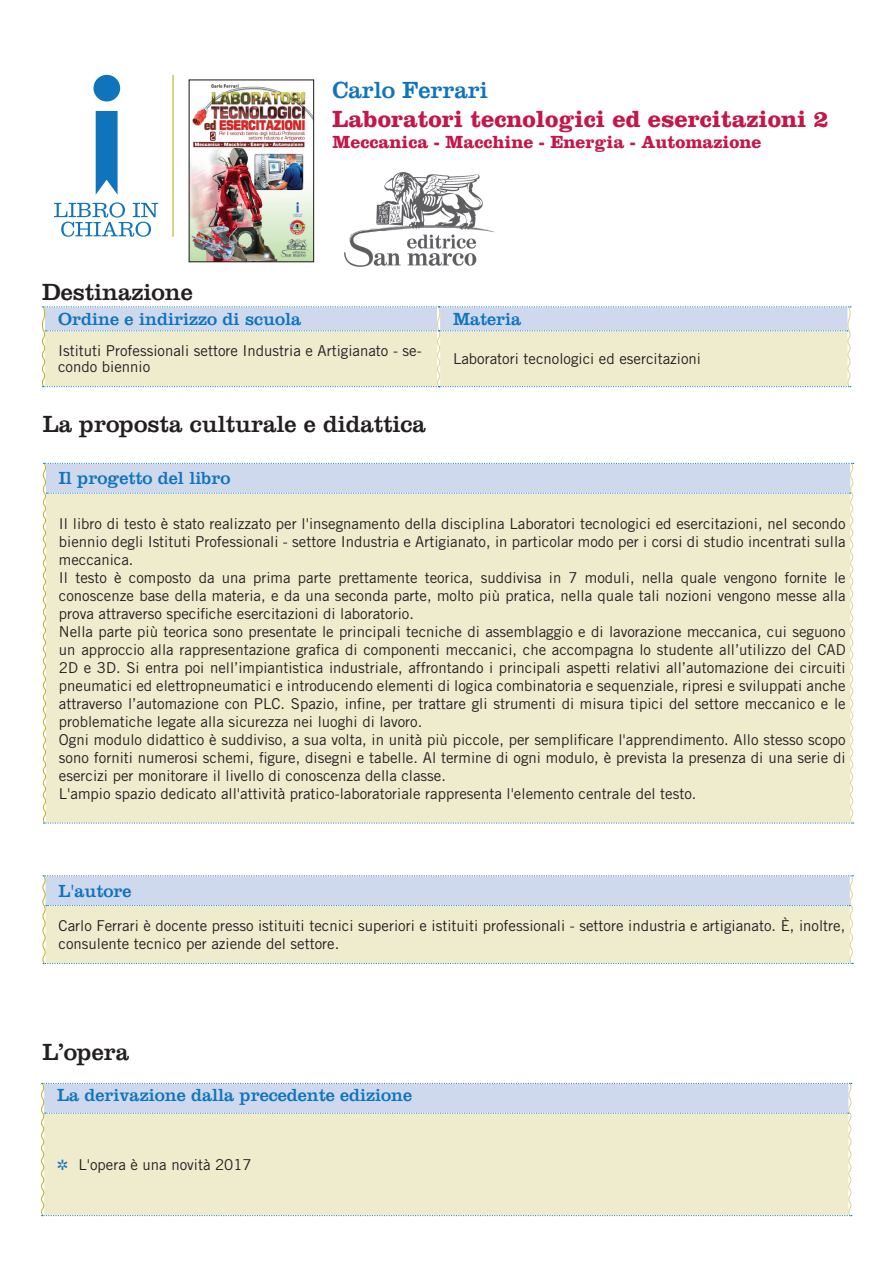
<style>
.page{position:relative;width:893px;height:1263px;background:#fff}
.page>*{position:absolute;margin:0;border:0;box-sizing:border-box;transform-origin:0 0}
.t1{font:24px "Clarendon";color:#231f20}
.t2{font:700 24px "Clarendon";color:#c5164a}
.t3{font:24px "Clarendon";color:#1074bc}
.t4{font:18px "Clarendon";color:#1074bc}
.t5{font:700 18px "Clarendon";color:#c5164a}
.t6{font:15px/18px "Trade Gothic LT Std";color:#231f20}
.s1{color:#1074bc}
</style>
<div class="page">
<svg style="left:42px;top:306px;width:809px;height:81px;background:#e2e5d7"></svg>
<svg style="left:42px;top:463px;width:812px;height:361px;background:#ebeacf"></svg>
<hr style="left:172px;top:75px;width:2px;height:162px;background:#bbb12a">
<svg style="left:96px;top:111px;width:22px;height:84px;background:#2a83c3"></svg>
<div style="left:93px;top:75px;width:27px;height:26px;background:#1074bc;border-radius:50%"></div>
<svg style="left:54px;top:202px;width:104px;height:35px"></svg>
<svg style="left:41px;top:1083px;width:811px;height:133px;background:#e5e7d4"></svg>
<img style="left:344px;top:172px;width:151px;height:95px">
<img style="left:191px;top:84px;width:121px;height:176px">
<div style="left:189px;top:80px;width:125px;height:182px;border:1px solid #231f20"></div>
<svg style="left:42px;top:875px;width:812px;height:89px;background:#e1e4d8"></svg>
<h1 class="t1" style="left:42px;top:278px;width:152px">Destinazione</h1>
<h1 class="t3" style="left:332px;top:76px;width:157px">Carlo Ferrari</h1>
<h1 class="t2" style="left:332px;top:104px;width:498px">Laboratori tecnologici ed esercitazioni 2</h1>
<p class="t5" style="left:332px;top:131px;width:430px">Meccanica - Macchine - Energia - Automazione</p>
<p class="t4" style="left:58px;top:308px;width:244px">Ordine e indirizzo di scuola</p>
<p class="t4" style="left:453px;top:308px;width:70px">Materia</p>
<p class="t6" style="left:58px;top:344px;width:365px;line-height:16.5px">Istituti Professionali settore Industria e Artigianato - se&shy;condo biennio</p>
<p class="t6" style="left:453px;top:351px;width:249px">Laboratori tecnologici ed esercitazioni</p>
<h1 class="t1" style="left:43px;top:410px;width:384px">La proposta culturale e didattica</h1>
<p class="t4" style="left:59px;top:468px;width:173px">Il progetto del libro</p>
<p class="t6" style="left:59px;top:515px;width:788px">Il libro di testo è stato realizzato per l'insegnamento della disciplina Laboratori tecnologici ed esercitazioni, nel secondo biennio degli Istituti Professionali - settore Industria e Artigianato, in particolar modo per i corsi di studio incentrati sulla meccanica.<br>Il testo è composto da una prima parte prettamente teorica, suddivisa in 7 moduli, nella quale vengono fornite le conoscenze base della materia, e da una seconda parte, molto più pratica, nella quale tali nozioni vengono messe alla prova attraverso specifiche esercitazioni di laboratorio.<br>Nella parte più teorica sono presentate le principali tecniche di assemblaggio e di lavorazione meccanica, cui seguono un approccio alla rappresentazione grafica di componenti meccanici, che accompagna lo studente all’utilizzo del CAD 2D e 3D. Si entra poi nell’impiantistica industriale, affrontando i principali aspetti relativi all’automazione dei circuiti pneumatici ed elettropneumatici e introducendo elementi di logica combinatoria e sequenziale, ripresi e sviluppati anche attraverso l’automazione con PLC. Spazio, infine, per trattare gli strumenti di misura tipici del settore meccanico e le problematiche legate alla sicurezza nei luoghi di lavoro.<br>Ogni modulo didattico è suddiviso, a sua volta, in unità più piccole, per semplificare l'apprendimento. Allo stesso scopo sono forniti numerosi schemi, figure, disegni e tabelle. Al termine di ogni modulo, è prevista la presenza di una serie di esercizi per monitorare il livello di conoscenza della classe.<br>L'ampio spazio dedicato all'attività pratico-laboratoriale rappresenta l'elemento centrale del testo.</p>
<p class="t4" style="left:59px;top:880px;width:75px">L'autore</p>
<p class="t6" style="left:59px;top:918px;width:788px">Carlo Ferrari è docente presso istituiti tecnici superiori e istituiti professionali - settore industria e artigianato. È, inoltre, consulente tecnico per aziende del settore.</p>
<h1 class="t1" style="left:43px;top:1038px;width:88px">L’opera</h1>
<p class="t4" style="left:57px;top:1085px;width:356px">La derivazione dalla precedente edizione</p>
<p class="t6" style="left:57px;top:1157px;width:196px"><span class="s1">✲</span> L'opera è una novità 2017</p>
</div>
